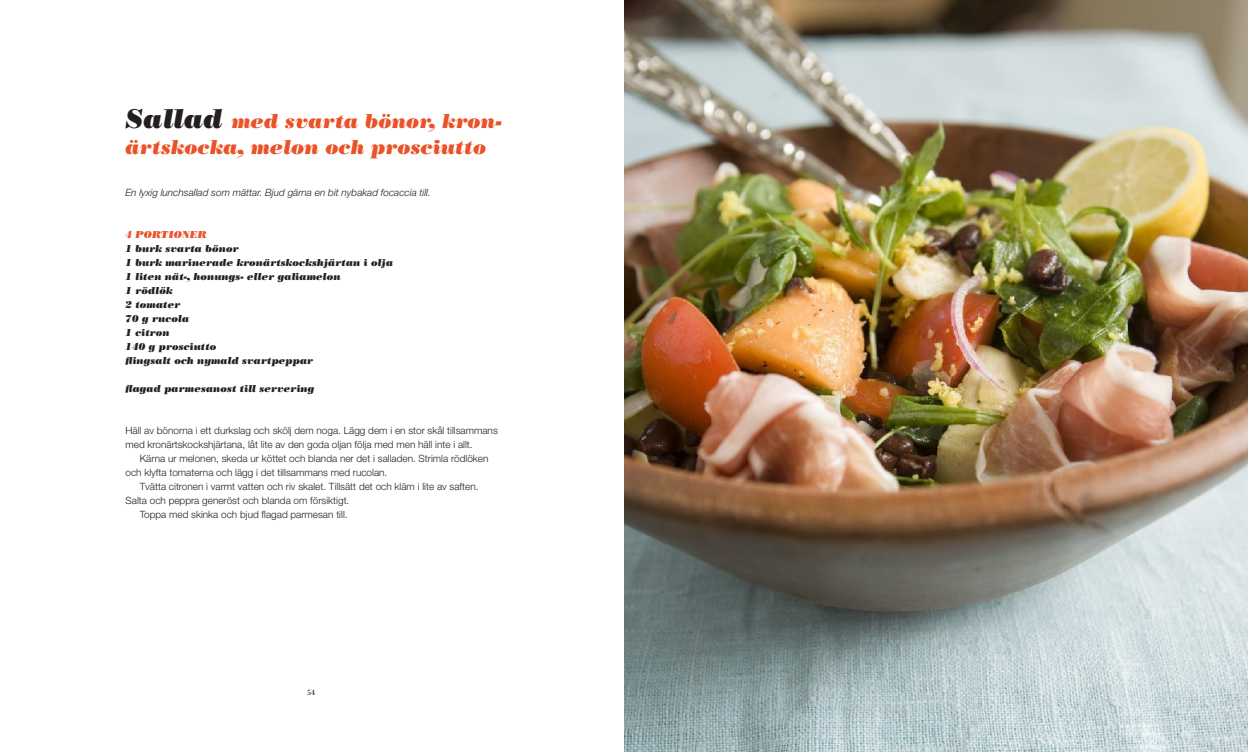
<style>
.page{position:relative;width:1248px;height:752px;background:#fff}
.page>*{position:absolute;margin:0;border:0;box-sizing:border-box;transform-origin:0 0}
.t1{font:italic 20px/26px "Bodoni Poster";color:#ea5329}
.t2{font:300 10px/14px "Helvetica Neue";color:#231f20}
.t3{font:italic 10px/14px "Bodoni Poster";color:#231f20}
.t4{font:italic 300 10px "Helvetica Neue";color:#231f20}
.t5{font:italic 10px "Bodoni Poster";color:#ea5329}
.t6{font:8px "Bodoni";color:#231f20}
.s1{font-size:27px;color:#231f20}
</style>
<div class="page">
<img style="left:624px;top:0;width:623px;height:751px">
<h1 class="t1" style="left:125px;top:108px;width:378px"><span class="s1">Sallad</span> med svarta bönor, kron&shy;ärtskocka, melon och prosciutto</h1>
<p class="t4" style="left:125px;top:186px;width:307px">En lyxig lunchsallad som mättar. Bjud gärna en bit nybakad focaccia till.</p>
<p class="t5" style="left:125px;top:228px;width:83px">4 portioner</p>
<p class="t3" style="left:125px;top:241px;width:269px">1 burk svarta bönor<br>1 burk marinerade kronärtskockshjärtan i olja<br>1 liten nät-, honungs- eller galiamelon<br>1 rödlök<br>2 tomater<br>70 g rucola<br>1 citron<br>140 g prosciutto<br>flingsalt och nymald svartpeppar</p>
<p class="t3" style="left:125px;top:381px;width:190px">flagad parmesanost till servering</p>
<p class="t2" style="left:125px;top:423px;width:374px">Häll av bönorna i ett durkslag och skölj dem noga. Lägg dem i en stor skål tillsammans med kronärtskockshjärtana, låt lite av den goda oljan följa med men häll inte i allt.</p>
<p class="t2" style="left:125px;top:451px;width:364px;text-indent:14px">Kärna ur melonen, skeda ur köttet och blanda ner det i salladen. Strimla rödlöken och klyfta tomaterna och lägg i det tillsammans med rucolan.</p>
<p class="t2" style="left:140px;top:479px;width:340px">Tvätta citronen i varmt vatten och riv skalet. Tillsätt det och kläm i lite av saften.</p>
<p class="t2" style="left:125px;top:493px;width:225px">Salta och peppra generöst och blanda om försiktigt.</p>
<p class="t2" style="left:140px;top:507px;width:209px">Toppa med skinka och bjud flagad parmesan till.</p>
<p class="t6" style="left:307px;top:687px;width:5px">54</p>
</div>
